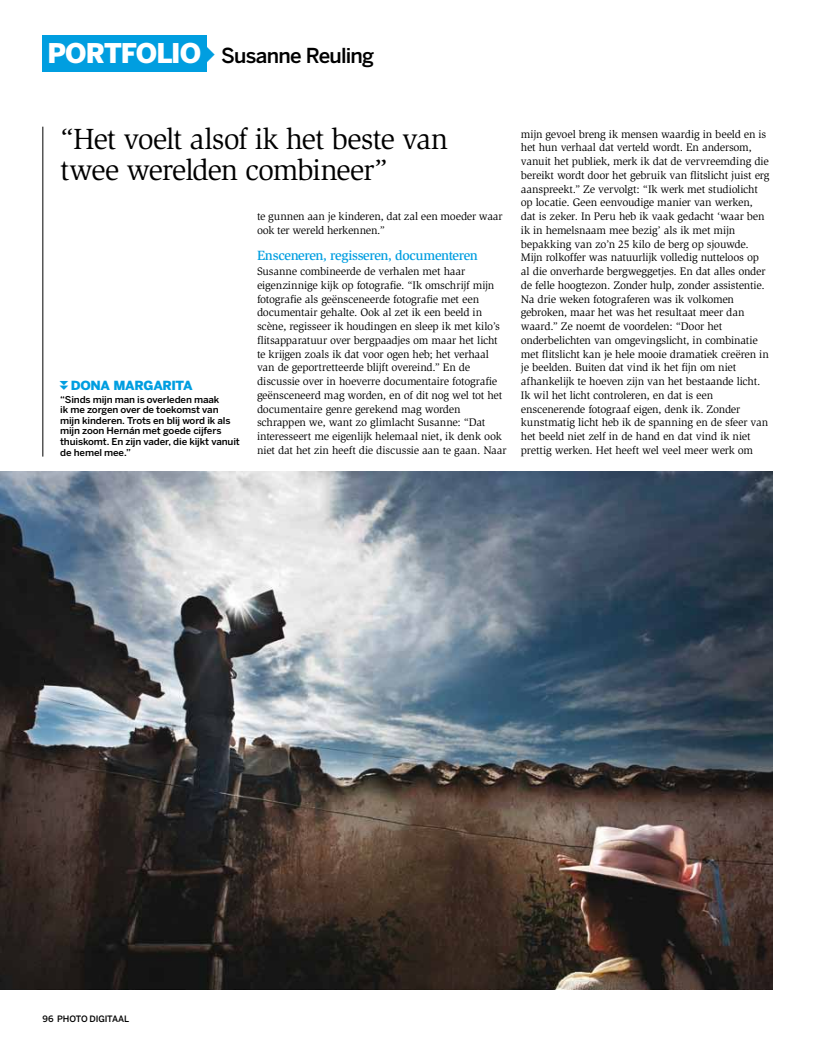
<style>
.page{position:relative;width:815px;height:1063px;background:#fff}
.page>*{position:absolute;margin:0;border:0;box-sizing:border-box;transform-origin:0 0}
.t1{font:30px/31.2px "Slimbach LT";letter-spacing:-.035em;color:#000}
.t2{font:900 27px "Benton Sans";letter-spacing:-.04em;color:#fff}
.t3{font:500 20.5px "Benton Sans";letter-spacing:-.035em;color:#000}
.t4{font:500 13.75px "Slimbach LT";letter-spacing:-.03em;color:#009ee0}
.t5{font:900 12.5px "Benton Sans";letter-spacing:-.025em;color:#009ee0;scale:1.05 1}
.t6{font:11.25px/13.8px "Slimbach LT";letter-spacing:-.02em;color:#000}
.t7{font:500 9.38px/10.6px "Benton Sans";letter-spacing:-.015em;color:#000;scale:1.05 1}
.t8{font:500 8.75px "Benton Sans";color:#000}
.s1{color:#009ee0}
</style>
<div class="page">
<hr style="left:43px;top:127px;width:1px;height:330px;background:#000">
<img style="left:0;top:471px;width:772px;height:519px">
<div style="left:43px;top:35px;width:164px;height:37px;background:#009ee0"></div>
<h2 class="t2" style="left:47px;top:37px;width:106px">PORTFOLIO</h2>
<h3 class="t3" style="left:196px;top:43px;width:180px"><span class="s1">✔</span>Susanne Reuling</h3>
<h1 class="t1" style="left:60px;top:124px;width:389px">“Het voelt alsof ik het beste van twee werelden combineer”</h1>
<p class="t6" style="left:257px;top:210px;width:247px">te gunnen aan je kinderen, dat zal een moeder waar ook ter wereld herkennen.”</p>
<p class="t4" style="left:257px;top:247px;width:223px">Ensceneren, regisseren, documenteren</p>
<p class="t6" style="left:257px;top:265px;width:251px">Susanne combineerde de verhalen met haar eigenzinnige kijk op fotografie. “Ik omschrijf mijn fotografie als geënsceneerde fotografie met een documentair gehalte. Ook al zet ik een beeld in scène, regisseer ik houdingen en sleep ik met kilo’s flitsapparatuur over bergpaadjes om maar het licht te krijgen zoals ik dat voor ogen heb; het verhaal van de geportretteerde blijft overeind.” En de discussie over in hoeverre documentaire fotografie geënsceneerd mag worden, en of dit nog wel tot het documentaire genre gerekend mag worden schrappen we, want zo glimlacht Susanne: “Dat interesseert me eigenlijk helemaal niet, ik denk ook niet dat het zin heeft die discussie aan te gaan. Naar</p>
<p class="t5" style="left:71px;top:378px;width:117px">DONA MARGARITA</p>
<p class="t7" style="left:60px;top:394px;width:173px">“Sinds mijn man is overleden maak<br>ik me zorgen over de toekomst van mijn kinderen. Trots en blij word ik als mijn zoon Hernán met goede cijfers thuiskomt. En zijn vader, die kijkt vanuit de hemel mee.”</p>
<p class="t6" style="left:521px;top:127px;width:250px">mijn gevoel breng ik mensen waardig in beeld en is het hun verhaal dat verteld wordt. En andersom, vanuit het publiek, merk ik dat de vervreemding die bereikt wordt door het gebruik van flitslicht juist erg aanspreekt.” Ze vervolgt: “Ik werk met studiolicht op locatie. Geen eenvoudige manier van werken, dat is zeker. In Peru heb ik vaak gedacht ‘waar ben ik in hemelsnaam mee bezig’ als ik met mijn bepakking van zo’n 25 kilo de berg op sjouwde.<br>Mijn rolkoffer was natuurlijk volledig nutteloos op al die onverharde bergweggetjes. En dat alles onder de felle hoogtezon. Zonder hulp, zonder assistentie.<br>Na drie weken fotograferen was ik volkomen gebroken, maar het was het resultaat meer dan waard.” Ze noemt de voordelen: “Door het onderbelichten van omgevingslicht, in combinatie met flitslicht kan je hele mooie dramatiek creëren in je beelden. Buiten dat vind ik het fijn om niet afhankelijk te hoeven zijn van het bestaande licht.<br>Ik wil het licht controleren, en dat is een enscenerende fotograaf eigen, denk ik. Zonder kunstmatig licht heb ik de spanning en de sfeer van het beeld niet zelf in de hand en dat vind ik niet prettig werken. Het heeft wel veel meer werk om</p>
<p class="t8" style="left:43px;top:1014px;width:88px">96 photo dig itaal</p>
</div>
